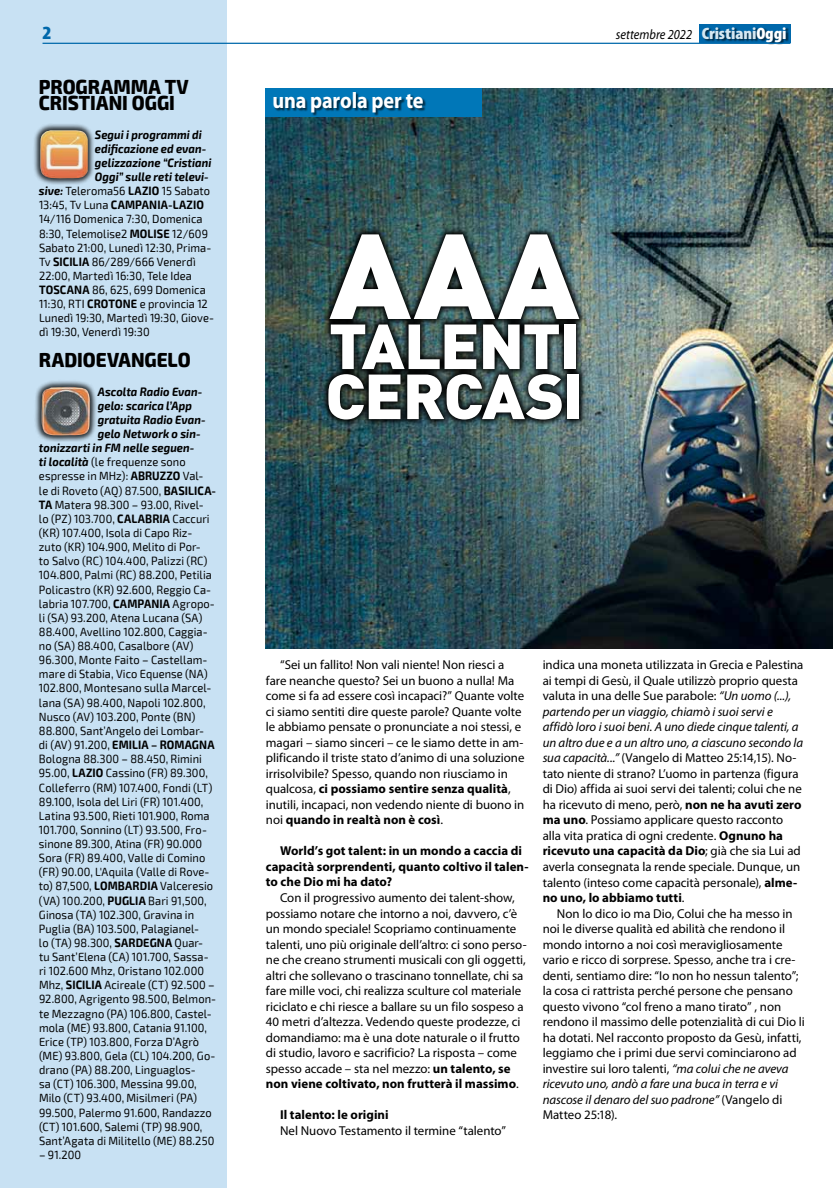
<style>
.page{position:relative;width:833px;height:1188px;background:#fff}
.page>*{position:absolute;margin:0;border:0;box-sizing:border-box;transform-origin:0 0}
.t1{font:900 118.75px "DIN";color:#fff;scale:1.05 1}
.t2{font:900 62.5px/50px "DIN";letter-spacing:-.025em;color:#fff;scale:1.05 1}
.t3{font:700 22.5px "Myriad Pro";letter-spacing:-.01em;color:#fff;scale:.9 1}
.t4{font:800 20px/16.2px "Exo 2";color:#000;scale:.93 1}
.t5{font:900 condensed 18.75px "Myriad Pro";color:#0068ab;scale:1.1 1}
.t6{font:italic 13.75px "Myriad Pro";color:#000;scale:.9 1}
.t7{font:12.88px/15.5px "Myriad Pro";color:#000}
.t8{font:700 12.88px/15.5px "Myriad Pro";letter-spacing:.005em;color:#000}
.t9{font:11.88px/14.1px "Exo 2";letter-spacing:.005em;color:#000;scale:.93 1}
.t10{font:italic 700 11.88px "Exo 2";letter-spacing:.005em;color:#000;scale:.93 1}
.t11{font:700 11.88px "Exo 2";letter-spacing:.015em;color:#000;scale:.93 1}
.s1{font-weight:900;font-style:normal;font-stretch:condensed;font-size:16.62px;color:#d7e8f2}
.s2{font-weight:900;font-style:normal;font-stretch:condensed;font-size:16.62px;color:#fff}
.s3{font-weight:700;font-style:italic}
.s4{font-weight:700}
.s5{font-weight:400}
.s6{font-style:italic}
</style>
<div class="page">
<div style="left:0;top:0;width:227px;height:1187px;background:#c8e1f3"></div>
<svg style="left:35px;top:381px;width:61px;height:60px"></svg>
<img style="left:42px;top:387px;width:50px;height:50px">
<svg style="left:34px;top:124px;width:60px;height:61px"></svg>
<img style="left:40px;top:130px;width:48px;height:49px">
<img style="left:266px;top:89px;width:567px;height:559px">
<div style="left:698px;top:25px;width:92px;height:18px;background:#0068ab"></div>
<div style="left:703px;top:28px;width:86px;height:17px;background:#000;opacity:.6"></div>
<hr style="left:43px;top:43px;width:747px;height:1px;background:#0068ab">
<div style="left:266px;top:89px;width:216px;height:28px;background:#0077b8"></div>
<div style="left:274px;top:92px;width:152px;height:24px;background:#000;opacity:.6"></div>
<svg style="left:320px;top:226px;width:265px;height:200px;background:#1d2a2a"></svg>
<h3 class="t5" style="left:43px;top:21px;width:10px">2</h3>
<p class="t6" style="left:616px;top:26px;width:191px">settembre 2022 <span class="s1">Cristiani</span><span class="s2">Oggi</span></p>
<h3 class="t4" style="left:39px;top:79px;width:163px">PROGRAMMA TV<br>CRISTIANI OGGI</h3>
<p class="t10" style="left:95px;top:127px;width:117px">Segui i programmi di</p>
<p class="t10" style="left:95px;top:141px;width:121px">edificazione ed evan-</p>
<p class="t10" style="left:95px;top:155px;width:127px">gelizzazione “Cristiani</p>
<p class="t10" style="left:95px;top:170px;width:124px">Oggi” sulle reti televi-</p>
<p class="t9" style="left:39px;top:184px;width:185px"><span class="s3">sive:</span> Teleroma56 <span class="s4">LAZIO</span> 15 Sabato</p>
<p class="t11" style="left:39px;top:198px;width:179px"><span class="s5">13:45, Tv Luna</span> CAMPANIA-LAZIO</p>
<p class="t9" style="left:39px;top:212px;width:177px">14/116 Domenica 7:30, Domenica</p>
<p class="t9" style="left:39px;top:226px;width:183px">8:30, Telemolise2 <span class="s4">MOLISE</span> 12/609</p>
<p class="t9" style="left:39px;top:240px;width:187px">Sabato 21:00, Lunedì 12:30, Prima-</p>
<p class="t9" style="left:39px;top:255px;width:170px">Tv <span class="s4">SICILIA</span> 86/289/666 Venerdì</p>
<p class="t9" style="left:39px;top:269px;width:166px">22:00, Martedì 16:30, Tele Idea</p>
<p class="t9" style="left:39px;top:283px;width:181px"><span class="s4">TOSCANA</span> 86, 625, 699 Domenica</p>
<p class="t9" style="left:39px;top:297px;width:183px">11:30, RTI <span class="s4">CROTONE</span> e provincia 12</p>
<p class="t9" style="left:39px;top:311px;width:190px">Lunedì 19:30, Martedì 19:30, Giove-</p>
<p class="t9" style="left:39px;top:325px;width:121px">dì 19:30, Venerdì 19:30</p>
<h3 class="t4" style="left:39px;top:352px;width:165px">RADIOEVANGELO</h3>
<p class="t10" style="left:98px;top:384px;width:114px">Ascolta Radio Evan-</p>
<p class="t10" style="left:98px;top:398px;width:103px">gelo: scarica l’App</p>
<p class="t10" style="left:98px;top:412px;width:118px">gratuita Radio Evan-</p>
<p class="t10" style="left:98px;top:426px;width:112px">gelo Network o sin-</p>
<p class="t10" style="left:39px;top:441px;width:169px">tonizzarti in FM nelle seguen-</p>
<p class="t9" style="left:39px;top:455px;width:159px"><span class="s3">ti località</span> (le frequenze sono</p>
<p class="t9" style="left:39px;top:469px;width:138px">espresse in MHz): <span class="s4">ABRUZZO</span></p>
<p class="t9" style="left:39px;top:469px;width:192px;text-indent:144px">Val-<br>le di Roveto (AQ) 87.500, <span class="s4">BASI LICA-<br>TA</span> Matera 98.300 – 93.00, Rivel&shy;lo (PZ) 103.700, <span class="s4">CALABRIA</span> Caccuri (KR) 107.400, Isola di Capo Riz&shy;zuto (KR) 104.900, Melito di Por-<br>to Salvo (RC) 104.400, Palizzi (RC)<br>104.800, Palmi (RC) 88.200, Petilia<br>Policastro (KR) 92.600, Reggio Ca&shy;labria 107.700, <span class="s4">CAMPANIA</span></p>
<p class="t9" style="left:39px;top:596px;width:191px;text-indent:133px">Agropo&shy;li (SA) 93.200, Atena Lucana (SA)<br>88.400, Avellino 102.800, Caggia&shy;no (SA) 88.400, Casalbore (AV)<br>96.300, Monte Faito – Castellam&shy;mare di Stabia, Vico Equense (NA)<br>102.800, Montesano sulla Marcel&shy;lana (SA) 98.400, Napoli 102.800,<br>Nusco (AV) 103.200, Ponte (BN)<br>88.800, Sant’Angelo dei Lombar&shy;di (AV) 91.200, <span class="s4">EMILIA – ROMA</span></p>
<p class="t11" style="left:192px;top:737px;width:17px">GNA</p>
<p class="t9" style="left:39px;top:751px;width:177px">Bologna 88.300 – 88.450, Rimini<br>95.00, <span class="s4">LAZIO</span></p>
<p class="t9" style="left:39px;top:766px;width:192px;text-indent:67px">Cassino (FR) 89.300, Colleferro (RM) 107.400, Fondi (LT)<br>89.100, Isola del Liri (FR) 101.400, Latina 93.500, Rieti 101.900, Roma 101.700, Sonnino (LT) 93.500, Fro&shy;sinone 89.300, Atina (FR) 90.000<br>Sora (FR) 89.400, Valle di Comino (FR) 90.00, L'Aquila (Valle di Rove&shy;to) 87,500, <span class="s4">LOMBARDIA</span> Valceresio (VA) 100.200, <span class="s4">PUGLIA</span> Bari 91,500, Ginosa (TA) 102.300, Gravina in Puglia (BA) 103.500, Palagianel-<br>lo (TA) 98.300, <span class="s4">SARDEGNA</span> Quar&shy;tu Sant’Elena (CA) 101.700, Sassa&shy;ri 102.600 Mhz, Oristano 102.000<br>Mhz, <span class="s4">SICILIA</span> Acireale (CT) 92.500 – 92.800, Agrigento 98.500, Belmon&shy;te Mezzagno (PA) 106.800, Castel&shy;mola (ME) 93.800, Catania 91.100, Erice (TP) 103.800, Forza D’Agrò (ME) 93.800, Gela (CL) 104.200, Go&shy;drano (PA) 88.200, Linguaglos-<br>sa (CT) 106.300, Messina 99.00, Milo (CT) 93.400, Misilmeri (PA)<br>99.500, Palermo 91.600, Randazzo (CT) 101.600, Salemi (TP) 98.900, Sant’Agata di Militello (ME) 88.250</p>
<p class="t9" style="left:39px;top:1147px;width:47px">– 91.200</p>
<h3 class="t3" style="left:272px;top:86px;width:169px">una parola per te</h3>
<h1 class="t1" style="left:329px;top:196px;width:239px">AAA</h1>
<h2 class="t2" style="left:325px;top:318px;width:247px">TALENTI<br>CERCASI</h2>
<p class="t7" style="left:266px;top:656px;width:260px;text-indent:14px">“Sei un fallito! Non vali niente! Non riesci a fare neanche questo? Sei un buono a nulla! Ma come si fa ad essere così incapaci?” Quante volte ci siamo sentiti dire queste parole? Quante volte le abbiamo pensate o pronunciate a noi stessi, e magari – siamo sinceri – ce le siamo dette in am&shy;plificando il triste stato d’animo di una soluzione irrisolvibile? Spesso, quando non riusciamo in qualcosa, <span class="s4">ci possiamo sentire senza qualità</span>, inutili, incapaci, non vedendo niente di buono in noi <span class="s4">quando in realtà non è così</span>.</p>
<p class="t8" style="left:266px;top:842px;width:264px;text-indent:14px">World’s got talent: in un mondo a caccia di capacità sorprendenti, quanto coltivo il talen&shy;to che Dio mi ha dato?</p>
<p class="t7" style="left:266px;top:889px;width:262px;text-indent:14px">Con il progressivo aumento dei talent-show, possiamo notare che intorno a noi, davvero, c’è un mondo speciale! Scopriamo continuamente talenti, uno più originale dell’altro: ci sono perso&shy;ne che creano strumenti musicali con gli oggetti, altri che sollevano o trascinano tonnellate, chi sa fare mille voci, chi realizza sculture col materiale riciclato e chi riesce a ballare su un filo sospeso a 40 metri d’altezza. Vedendo queste prodezze, ci domandiamo: ma è una dote naturale o il frutto di studio, lavoro e sacrificio? La risposta – come spesso accade – sta nel mezzo: <span class="s4">un talento, se non viene coltivato, non frutterà il massimo</span>.</p>
<p class="t8" style="left:280px;top:1106px;width:110px">Il talento: le origini</p>
<p class="t7" style="left:280px;top:1121px;width:228px">Nel Nuovo Testamento il termine “talento”</p>
<p class="t7" style="left:542px;top:656px;width:262px">indica una moneta utilizzata in Grecia e Palestina ai tempi di Gesù, il Quale utilizzò proprio questa valuta in una delle Sue parabole: <span class="s6">“Un uomo (...), partendo per un viaggio, chiamò i suoi servi e affidò loro i suoi beni. A uno diede cinque talenti, a un altro due e a un altro uno, a ciascuno secondo la sua capacità...”</span> (Vangelo di Matteo 25:14,15). No&shy;tato niente di strano? L’uomo in partenza (figura di Dio) affida ai suoi servi dei talenti; colui che ne ha ricevuto di meno, però, <span class="s4">non ne ha avuti zero ma uno</span>. Possiamo applicare questo racconto alla vita pratica di ogni credente. <span class="s4">Ognuno ha ricevuto una capacità da Dio</span>; già che sia Lui ad averla consegnata la rende speciale. Dunque, un talento (inteso come capacità personale), <span class="s4">alme&shy;no uno, lo abbiamo tutti</span>.</p>
<p class="t7" style="left:542px;top:905px;width:263px;text-indent:14px">Non lo dico io ma Dio, Colui che ha messo in noi le diverse qualità ed abilità che rendono il mondo intorno a noi così meravigliosamente vario e ricco di sorprese. Spesso, anche tra i cre&shy;denti, sentiamo dire: “Io non ho nessun talento”; la cosa ci rattrista perché persone che pensano questo vivono “col freno a mano tirato” , non rendono il massimo delle potenzialità di cui Dio li ha dotati. Nel racconto proposto da Gesù, infatti, leggiamo che i primi due servi cominciarono ad investire sui loro talenti, <span class="s6">“ma colui che ne aveva ricevuto uno, andò a fare una buca in terra e vi nascose il denaro del suo padrone”</span> (Vangelo di Matteo 25:18).</p>
</div>
